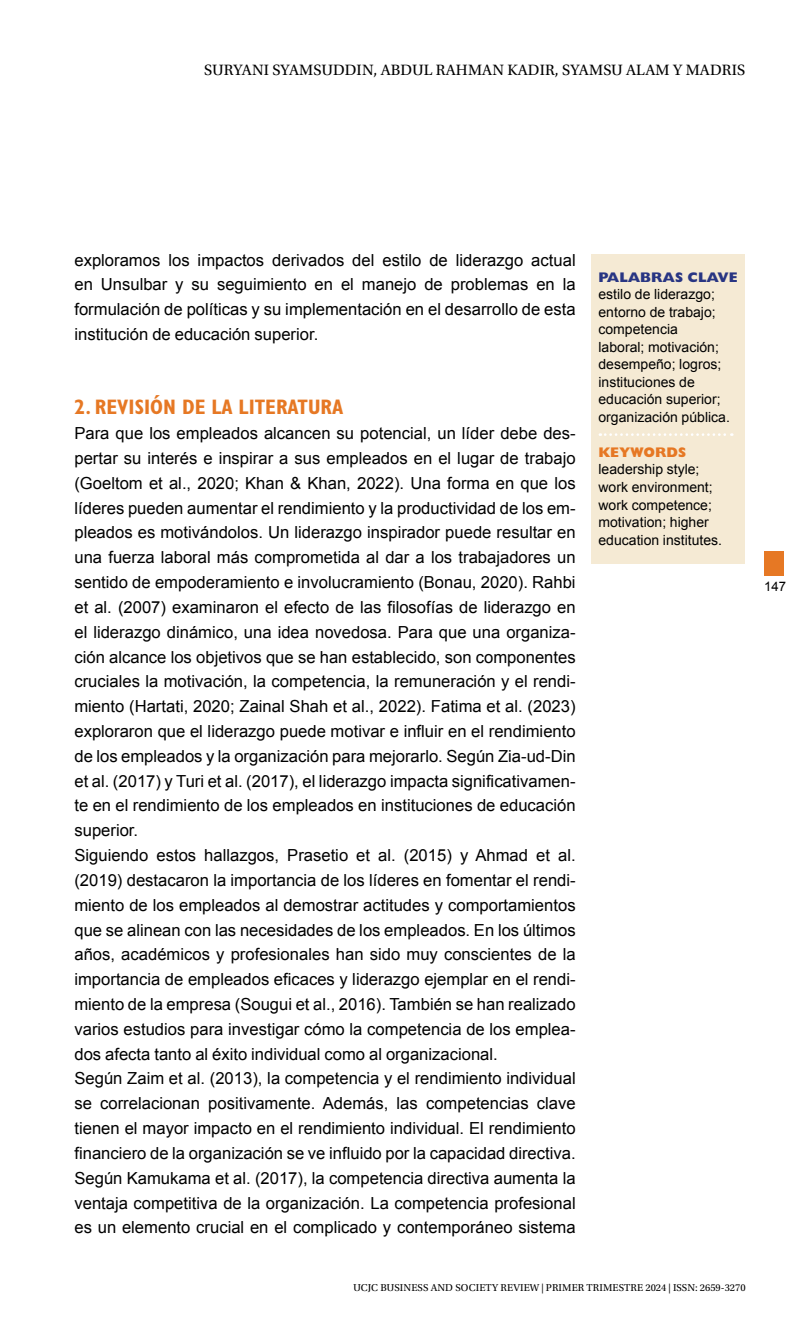
<style>
.page{position:relative;width:809px;height:1340px;background:#fff}
.page>*{position:absolute;margin:0;border:0;box-sizing:border-box;transform-origin:0 0}
.t1{font:700 condensed 21px "Gill Sans Std";color:#e67824}
.t2{font:16.62px/24.8px "Arial";color:#000;text-align:justify}
.t3{font:15.75px "Utopia Std";letter-spacing:.01em;color:#000}
.t4{font:14px/17.5px "Arial";color:#000}
.t5{font:800 14px "Gill Sans Std";color:#283583}
.t6{font:800 14px "Gill Sans Std";color:#e67824}
.t7{font:13.12px "Arial";color:#000}
.t8{font:10.5px "Utopia Std";letter-spacing:.01em;color:#000}
</style>
<div class="page">
<div style="left:764px;top:551px;width:20px;height:24px;background:#e67824"></div>
<div style="left:591px;top:254px;width:154px;height:309px;background:#f5ead4"></div>
<svg style="left:600px;top:433px;width:132px;height:3px"></svg>
<p class="t3" style="left:204px;top:61px;width:542px">SURYANI SYAMSUDDIN, ABDUL RAHMAN KADIR, SYAMSU ALAM Y MADRIS</p>
<p class="t2" style="left:74px;top:247px;width:503px">exploramos los impactos derivados del estilo de liderazgo actual en Unsulbar y su seguimiento en el manejo de problemas en la formulación de políticas y su implementación en el desarrollo de esta institución de educación superior.</p>
<p class="t1" style="left:74px;top:395px;width:270px">2. REVISIÓN DE LA LITERATURA</p>
<p class="t2" style="left:74px;top:421px;width:503px;text-align:left">Para que los empleados alcancen su potencial, un líder debe des&shy;pertar su interés e inspirar a sus empleados en el lugar de trabajo (Goeltom et al., 2020; Khan &amp; Khan, 2022). Una forma en que los líderes pueden aumentar el rendimiento y la productividad de los em&shy;pleados es motivándolos. Un liderazgo inspirador puede resultar en una fuerza laboral más comprometida al dar a los trabajadores un sentido de empoderamiento e involucramiento (Bonau, 2020). Rahbi et al. (2007) examinaron el efecto de las filosofías de liderazgo en el liderazgo dinámico, una idea novedosa. Para que una organiza&shy;ción alcance los objetivos que se han establecido, son componentes cruciales la motivación, la competencia, la remuneración y el rendi&shy;miento (Hartati, 2020; Zainal Shah et al., 2022). Fatima et al. (2023) exploraron que el liderazgo puede motivar e influir en el rendimiento de los empleados y la organización para mejorarlo. Según Zia-ud-Din et al. (2017) y Turi et al. (2017), el liderazgo impacta significativamen&shy;te en el rendimiento de los empleados en instituciones de educación superior.<br>Siguiendo estos hallazgos, Prasetio et al. (2015) y Ahmad et al. (2019) destacaron la importancia de los líderes en fomentar el rendi&shy;miento de los empleados al demostrar actitudes y comportamientos que se alinean con las necesidades de los empleados. En los últimos años, académicos y profesionales han sido muy conscientes de la importancia de empleados eficaces y liderazgo ejemplar en el rendi&shy;miento de la empresa (Sougui et al., 2016). También se han realizado varios estudios para investigar cómo la competencia de los emplea&shy;dos afecta tanto al éxito individual como al organizacional.<br>Según Zaim et al. (2013), la competencia y el rendimiento individual se correlacionan positivamente. Además, las competencias clave tienen el mayor impacto en el rendimiento individual. El rendimiento financiero de la organización se ve influido por la capacidad directiva.<br>Según Kamukama et al. (2017), la competencia directiva aumenta la ventaja competitiva de la organización. La competencia profesional es un elemento crucial en el complicado y contemporáneo sistema</p>
<p class="t5" style="left:598px;top:269px;width:141px">PALABRAS CLAVE</p>
<p class="t4" style="left:598px;top:286px;width:133px">estilo de liderazgo; entorno de trabajo; competencia<br>laboral; motivación; desempeño; logros; instituciones de educación superior; organización pública.</p>
<p class="t6" style="left:598px;top:444px;width:89px">KEYWORDS</p>
<p class="t4" style="left:598px;top:461px;width:125px">leadership style; work environment; work competence; motivation; higher education institutes.</p>
<p class="t8" style="left:353px;top:1281px;width:394px">UCJC BUSINESS AND SOCIETY REVIEW | PRIMER TRIMESTRE 2024 | ISSN: 2659-3270</p>
<p class="t7" style="left:764px;top:577px;width:23px">147</p>
</div>
